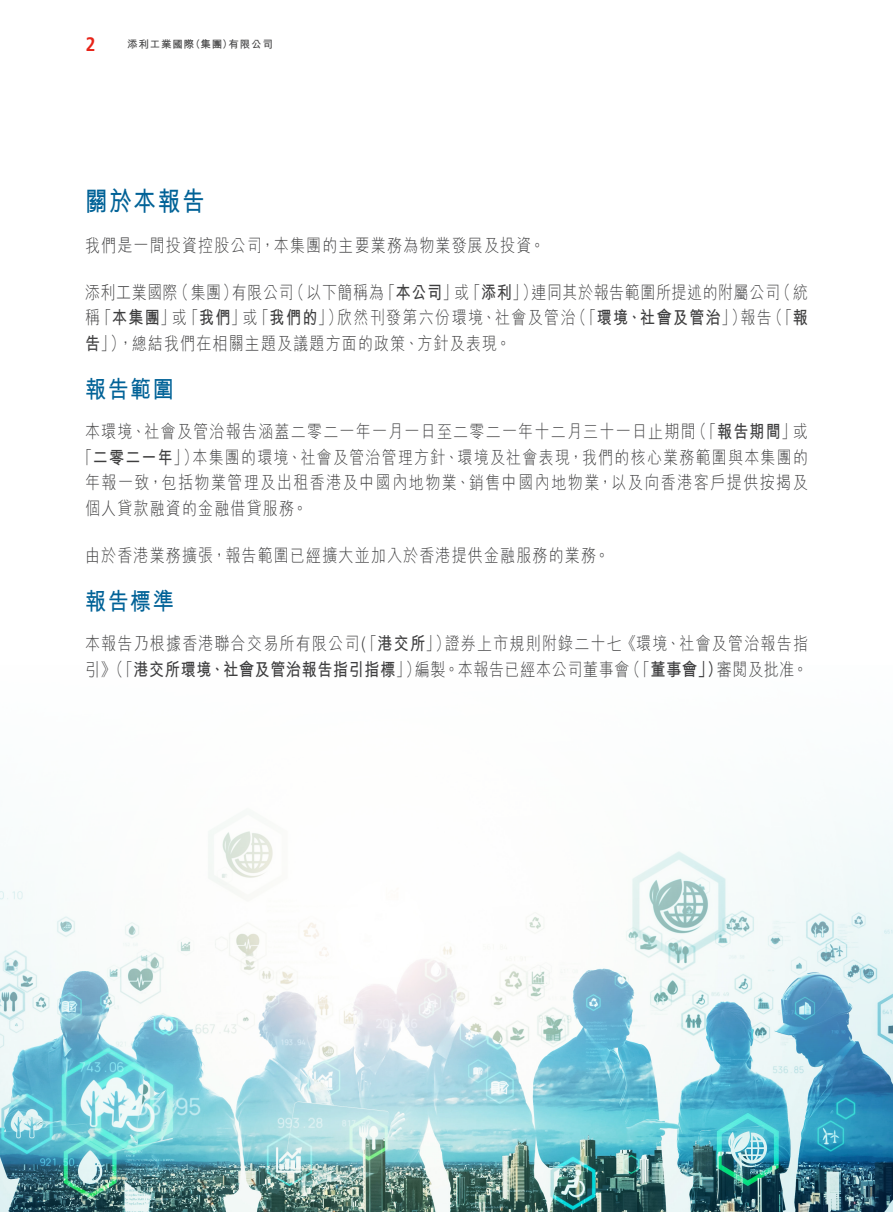
<style>
.page{position:relative;width:893px;height:1212px;background:#fff}
.page>*{position:absolute;margin:0;border:0;box-sizing:border-box;transform-origin:0 0}
.t1{font:700 27px "M Hei HK";letter-spacing:.08em;color:#016297;scale:.83 1}
.t2{font:700 24.15px "M Hei HK";letter-spacing:.08em;color:#016297;scale:.87 1}
.t3{font:700 condensed 19.5px "Frutiger LT Std";color:#e72419}
.t4{font:300 18px/25.5px "M Hei HK";letter-spacing:.08em;color:#3e3e3f;text-align:justify;scale:.83 1}
.t5{font:300 18px "M Hei HK";letter-spacing:.1em;color:#3e3e3f;scale:.83 1}
.t6{font:700 10.5px "M Hei HK";letter-spacing:.08em;color:#3e3e3f}
.s1{font-weight:700}
.s2{font-family:"Frutiger LT Std"}
</style>
<div class="page">
<img style="left:0;top:815px;width:893px;height:397px">
<p class="t3" style="left:85px;top:33px;width:12px">2</p>
<p class="t6" style="left:127px;top:36px;width:147px">添利工業國際（集團）有限公司</p>
<h1 class="t1" style="left:85px;top:182px;width:146px">關於本報告</h1>
<p class="t4" style="left:85px;top:232px;width:556px">我們是一間投資控股公司，本集團的主要業務為物業發展及投資。</p>
<p class="t4" style="left:85px;top:279px;width:872px">添利工業國際（集團）有限公司（以下簡稱為「<span class="s1">本公司</span>」或「<span class="s1">添利</span>」）連同其於報告範圍所提述的附屬公司（統稱「<span class="s1">本集團</span>」或「<span class="s1">我們</span>」或「<span class="s1">我們的</span>」）欣然刊發第六份環境、社會及管治（「<span class="s1">環境、社會及管治</span>」）報告（「<span class="s1">報告</span>」），總結我們在相關主題及議題方面的政策、方針及表現。</p>
<h2 class="t2" style="left:85px;top:371px;width:104px">報告範圍</h2>
<p class="t4" style="left:85px;top:419px;width:872px">本環境、社會及管治報告涵蓋二零二一年一月一日至二零二一年十二月三十一日止期間（「<span class="s1">報告期間</span>」或</p>
<p class="t4" style="left:78px;top:444px;width:882px">「<span class="s1">二零二一年</span>」）本集團的環境、社會及管治管理方針、環境及社會表現，我們的核心業務範圍與本集團的</p>
<p class="t5" style="left:85px;top:473px;width:872px">年報一致，包括物業管理及出租香港及中國內地物業、銷售中國內地物業，以及向香港客戶提供按揭及</p>
<p class="t4" style="left:85px;top:495px;width:270px">個人貸款融資的金融借貸服務。</p>
<p class="t4" style="left:85px;top:542px;width:633px">由於香港業務擴張，報告範圍已經擴大並加入於香港提供金融服務的業務。</p>
<h2 class="t2" style="left:85px;top:583px;width:104px">報告標準</h2>
<p class="t4" style="left:85px;top:630px;width:872px">本報告乃根據香港聯合交易所有限公司<span class="s2">(</span>「<span class="s1">港交所</span>」）證券上市規則附錄二十七《環境、社會及管治報告指引》（「<span class="s1">港交所環境、社會及管治報告指引指標</span>」）編製。本報告已經本公司董事會（「<span class="s1">董事會」）</span>審閱及批准。</p>
</div>
